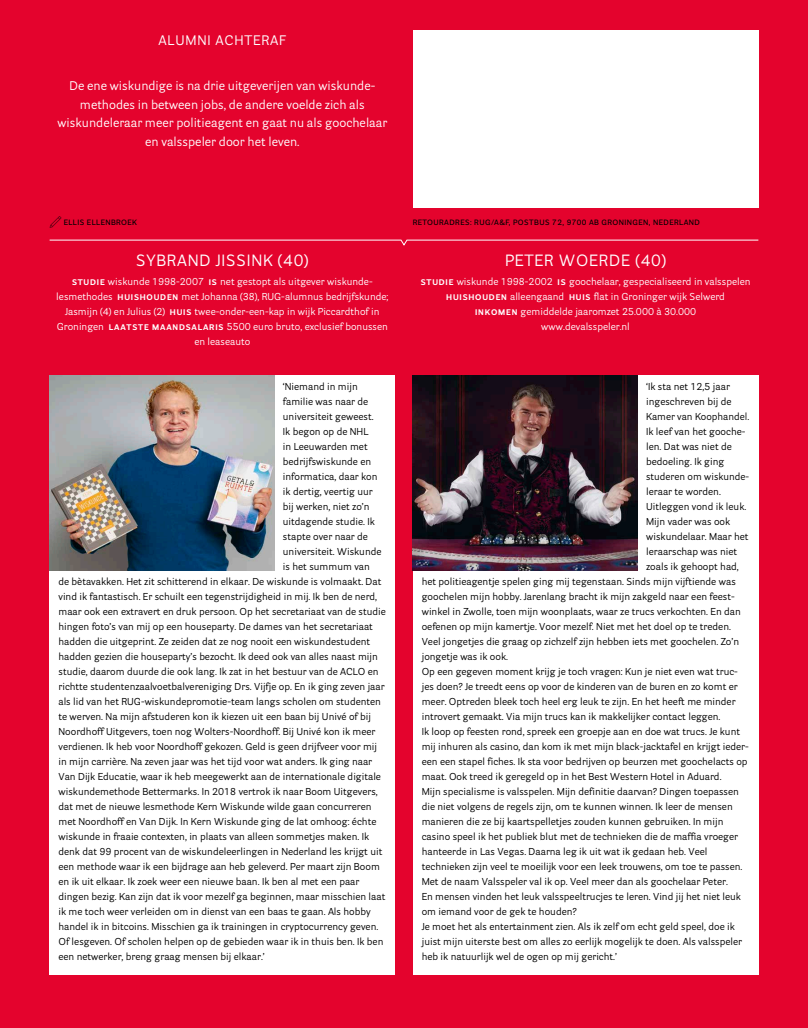
<style>
.page{position:relative;width:808px;height:1028px;background:#e4032d}
.page>*{position:absolute;margin:0;border:0;box-sizing:border-box;transform-origin:0 0}
.t1{font:16.25px "Parry Grotesque";letter-spacing:.05em;color:#fff}
.t2{font:13.75px "Parry Grotesque";letter-spacing:.06em;color:#fff}
.t3{font:12.5px/18.8px "Parry Grotesque";color:#fff;text-align:center}
.t4{font:10px "Parry Grotesque";color:#000}
.t5{font:10px/15px "Parry Grotesque";color:#fff;text-align:center}
.t6{font:600 7.5px "Parry Grotesque";letter-spacing:.06em;color:#000}
.s1{font-weight:700;font-size:8.12px}
</style>
<div class="page">
<div style="left:50px;top:375px;width:345px;height:599px;background:#fff"></div>
<div style="left:413px;top:375px;width:345px;height:599px;background:#fff"></div>
<img style="left:413px;top:375px;width:224px;height:195px">
<img style="left:50px;top:375px;width:224px;height:195px">
<svg style="left:49px;top:239px;width:710px;height:7px"></svg>
<svg style="left:50px;top:216px;width:12px;height:12px"></svg>
<div style="left:413px;top:30px;width:345px;height:177px;background:#fff"></div>
<h2 class="t2" style="left:159px;top:32px;width:129px">ALUMNI ACHTERAF</h2>
<p class="t3" style="left:57px;top:76px;width:331px">De ene wiskundige is na drie uitgeverijen van wiskunde&shy;methodes in between jobs, de andere voelde zich als wiskundeleraar meer politieagent en gaat nu als goochelaar en valsspeler door het leven.</p>
<p class="t6" style="left:64px;top:218px;width:75px">ELLIS ELLENBROEK</p>
<p class="t6" style="left:413px;top:218px;width:289px">RETOURADRES: RUG/A&amp;F, POSTBUS 72, 9700 AB GRONINGEN, NEDERLAND</p>
<h1 class="t1" style="left:136px;top:250px;width:174px">SYBRAND JISSINK (40)</h1>
<p class="t5" style="left:56px;top:274px;width:334px"><span class="s1">STUDIE</span> wiskunde 1998-2007 <span class="s1">IS</span> net gestopt als uitgever wiskunde&shy;lesmethodes <span class="s1">HUISHOUDEN</span> met Johanna (38), RUG-alumnus bedrijfskunde; Jasmijn (4) en Julius (2) <span class="s1">HUIS</span> twee-onder-een-kap in wijk Piccardthof in Groningen <span class="s1">LAATSTE MAANDSALARIS</span> 5500 euro bruto, exclusief bonussen en leaseauto</p>
<p class="t4" style="left:283px;top:380px;width:76px">‘Niemand in mijn</p>
<p class="t4" style="left:283px;top:395px;width:87px">familie was naar de</p>
<p class="t4" style="left:283px;top:410px;width:92px">universiteit geweest.</p>
<p class="t4" style="left:283px;top:425px;width:87px">Ik begon op de NHL</p>
<p class="t4" style="left:283px;top:440px;width:86px">in Leeuwarden met</p>
<p class="t4" style="left:283px;top:455px;width:90px">bedrijfswiskunde en</p>
<p class="t4" style="left:283px;top:470px;width:96px">informatica, daar kon</p>
<p class="t4" style="left:283px;top:485px;width:91px">ik dertig, veertig uur</p>
<p class="t4" style="left:283px;top:500px;width:88px">bij werken, niet zo’n</p>
<p class="t4" style="left:283px;top:515px;width:93px">uitdagende studie. Ik</p>
<p class="t4" style="left:283px;top:530px;width:87px">stapte over naar de</p>
<p class="t4" style="left:283px;top:545px;width:100px">universiteit. Wiskunde</p>
<p class="t4" style="left:283px;top:560px;width:89px">is het summum van</p>
<p class="t4" style="left:58px;top:575px;width:324px">de bètavakken. Het zit schitterend in elkaar. De wiskunde is volmaakt. Dat</p>
<p class="t4" style="left:58px;top:590px;width:320px">vind ik fantastisch. Er schuilt een tegenstrijdigheid in mij. Ik ben de nerd,</p>
<p class="t4" style="left:58px;top:605px;width:329px">maar ook een extravert en druk persoon. Op het secretariaat van de studie</p>
<p class="t4" style="left:58px;top:620px;width:316px">hingen foto’s van mij op een houseparty. De dames van het secretariaat</p>
<p class="t4" style="left:58px;top:635px;width:313px">hadden die uitgeprint. Ze zeiden dat ze nog nooit een wiskundestudent</p>
<p class="t4" style="left:58px;top:650px;width:321px">hadden gezien die houseparty’s bezocht. Ik deed ook van alles naast mijn</p>
<p class="t4" style="left:58px;top:665px;width:322px">studie, daarom duurde die ook lang. Ik zat in het bestuur van de ACLO en</p>
<p class="t4" style="left:58px;top:680px;width:328px">richtte studentenzaalvoetbalvereniging Drs. Vijfje op. En ik ging zeven jaar</p>
<p class="t4" style="left:58px;top:695px;width:324px">als lid van het RUG-wiskundepromotie-team langs scholen om studenten</p>
<p class="t4" style="left:58px;top:710px;width:314px">te werven. Na mijn afstuderen kon ik kiezen uit een baan bij Univé of bij</p>
<p class="t4" style="left:58px;top:725px;width:318px">Noordhoff Uitgevers, toen nog Wolters-Noordhoff. Bij Univé kon ik meer</p>
<p class="t4" style="left:58px;top:740px;width:320px">verdienen. Ik heb voor Noordhoff gekozen. Geld is geen drijfveer voor mij</p>
<p class="t4" style="left:58px;top:755px;width:315px">in mijn carrière. Na zeven jaar was het tijd voor wat anders. Ik ging naar</p>
<p class="t4" style="left:58px;top:770px;width:324px">Van Dijk Educatie, waar ik heb meegewerkt aan de internationale digitale</p>
<p class="t4" style="left:58px;top:785px;width:321px">wiskundemethode Bettermarks. In 2018 vertrok ik naar Boom Uitgevers,</p>
<p class="t4" style="left:58px;top:800px;width:315px">dat met de nieuwe lesmethode Kern Wiskunde wilde gaan concurreren</p>
<p class="t4" style="left:58px;top:815px;width:319px">met Noordhoff en Van Dijk. In Kern Wiskunde ging de lat omhoog: échte</p>
<p class="t4" style="left:58px;top:830px;width:312px">wiskunde in fraaie contexten, in plaats van alleen sommetjes maken. Ik</p>
<p class="t4" style="left:58px;top:845px;width:325px">denk dat 99 procent van de wiskundeleerlingen in Nederland les krijgt uit</p>
<p class="t4" style="left:58px;top:860px;width:323px">een methode waar ik een bijdrage aan heb geleverd. Per maart zijn Boom</p>
<p class="t4" style="left:58px;top:875px;width:302px">en ik uit elkaar. Ik zoek weer een nieuwe baan. Ik ben al met een paar</p>
<p class="t4" style="left:58px;top:890px;width:328px">dingen bezig. Kan zijn dat ik voor mezelf ga beginnen, maar misschien laat</p>
<p class="t4" style="left:58px;top:905px;width:314px">ik me toch weer verleiden om in dienst van een baas te gaan. Als hobby</p>
<p class="t4" style="left:58px;top:920px;width:321px">handel ik in bitcoins. Misschien ga ik trainingen in cryptocurrency geven.</p>
<p class="t4" style="left:58px;top:935px;width:326px">Of lesgeven. Of scholen helpen op de gebieden waar ik in thuis ben. Ik ben</p>
<p class="t4" style="left:58px;top:950px;width:208px">een netwerker, breng graag mensen bij elkaar.’</p>
<h1 class="t1" style="left:505px;top:250px;width:163px">PETER WOERDE (40)</h1>
<p class="t5" style="left:421px;top:274px;width:331px"><span class="s1">STUDIE</span> wiskunde 1998-2002 <span class="s1">IS</span> goochelaar, gespecialiseerd in valsspelen <span class="s1">HUISHOUDEN</span> alleengaand <span class="s1">HUIS</span> flat in Groninger wijk Selwerd<br><span class="s1">INKOMEN</span> gemiddelde jaaromzet 25.000 à 30.000<br>www.devalsspeler.nl</p>
<p class="t4" style="left:646px;top:380px;width:85px">‘Ik sta net 12,5 jaar</p>
<p class="t4" style="left:646px;top:395px;width:87px">ingeschreven bij de</p>
<p class="t4" style="left:646px;top:410px;width:105px">Kamer van Koophandel.</p>
<p class="t4" style="left:646px;top:425px;width:101px">Ik leef van het gooche-</p>
<p class="t4" style="left:646px;top:440px;width:87px">len. Dat was niet de</p>
<p class="t4" style="left:646px;top:455px;width:80px">bedoeling. Ik ging</p>
<p class="t4" style="left:646px;top:470px;width:105px">studeren om wiskunde-</p>
<p class="t4" style="left:646px;top:485px;width:76px">leraar te worden.</p>
<p class="t4" style="left:646px;top:500px;width:102px">Uitleggen vond ik leuk.</p>
<p class="t4" style="left:646px;top:515px;width:86px">Mijn vader was ook</p>
<p class="t4" style="left:646px;top:530px;width:104px">wiskundelaar. Maar het</p>
<p class="t4" style="left:646px;top:545px;width:93px">leraarschap was niet</p>
<p class="t4" style="left:646px;top:560px;width:94px">zoals ik gehoopt had,</p>
<p class="t4" style="left:422px;top:575px;width:316px">het politieagentje spelen ging mij tegenstaan. Sinds mijn vijftiende was</p>
<p class="t4" style="left:422px;top:590px;width:315px">goochelen mijn hobby. Jarenlang bracht ik mijn zakgeld naar een feest-</p>
<p class="t4" style="left:422px;top:605px;width:321px">winkel in Zwolle, toen mijn woonplaats, waar ze trucs verkochten. En dan</p>
<p class="t4" style="left:422px;top:620px;width:311px">oefenen op mijn kamertje. Voor mezelf. Niet met het doel op te treden.</p>
<p class="t4" style="left:422px;top:635px;width:319px">Veel jongetjes die graag op zichzelf zijn hebben iets met goochelen. Zo’n</p>
<p class="t4" style="left:422px;top:650px;width:88px">jongetje was ik ook.</p>
<p class="t4" style="left:422px;top:665px;width:318px">Op een gegeven moment krijg je toch vragen: Kun je niet even wat truc-</p>
<p class="t4" style="left:422px;top:680px;width:318px">jes doen? Je treedt eens op voor de kinderen van de buren en zo komt er</p>
<p class="t4" style="left:422px;top:695px;width:315px">meer. Optreden bleek toch heel erg leuk te zijn. En het heeft me minder</p>
<p class="t4" style="left:422px;top:710px;width:300px">introvert gemaakt. Via mijn trucs kan ik makkelijker contact leggen.</p>
<p class="t4" style="left:422px;top:725px;width:320px">Ik loop op feesten rond, spreek een groepje aan en doe wat trucs. Je kunt</p>
<p class="t4" style="left:422px;top:740px;width:329px">mij inhuren als casino, dan kom ik met mijn black-jacktafel en krijgt ieder-</p>
<p class="t4" style="left:422px;top:755px;width:327px">een een stapel fiches. Ik sta voor bedrijven op beurzen met goochelacts op</p>
<p class="t4" style="left:422px;top:770px;width:301px">maat. Ook treed ik geregeld op in het Best Western Hotel in Aduard.</p>
<p class="t4" style="left:422px;top:785px;width:319px">Mijn specialisme is valsspelen. Mijn definitie daarvan? Dingen toepassen</p>
<p class="t4" style="left:422px;top:800px;width:312px">die niet volgens de regels zijn, om te kunnen winnen. Ik leer de mensen</p>
<p class="t4" style="left:422px;top:815px;width:303px">manieren die ze bij kaartspelletjes zouden kunnen gebruiken. In mijn</p>
<p class="t4" style="left:422px;top:830px;width:318px">casino speel ik het publiek blut met de technieken die de maffia vroeger</p>
<p class="t4" style="left:422px;top:845px;width:287px">hanteerde in Las Vegas. Daarna leg ik uit wat ik gedaan heb. Veel</p>
<p class="t4" style="left:422px;top:860px;width:322px">technieken zijn veel te moeilijk voor een leek trouwens, om toe te passen.</p>
<p class="t4" style="left:422px;top:875px;width:308px">Met de naam Valsspeler val ik op. Veel meer dan als goochelaar Peter.</p>
<p class="t4" style="left:422px;top:890px;width:321px">En mensen vinden het leuk valsspeeltrucjes te leren. Vind jij het niet leuk</p>
<p class="t4" style="left:422px;top:905px;width:157px">om iemand voor de gek te houden?</p>
<p class="t4" style="left:422px;top:920px;width:315px">Je moet het als entertainment zien. Als ik zelf om echt geld speel, doe ik</p>
<p class="t4" style="left:422px;top:935px;width:322px">juist mijn uiterste best om alles zo eerlijk mogelijk te doen. Als valsspeler</p>
<p class="t4" style="left:422px;top:950px;width:197px">heb ik natuurlijk wel de ogen op mij gericht.’</p>
</div>
